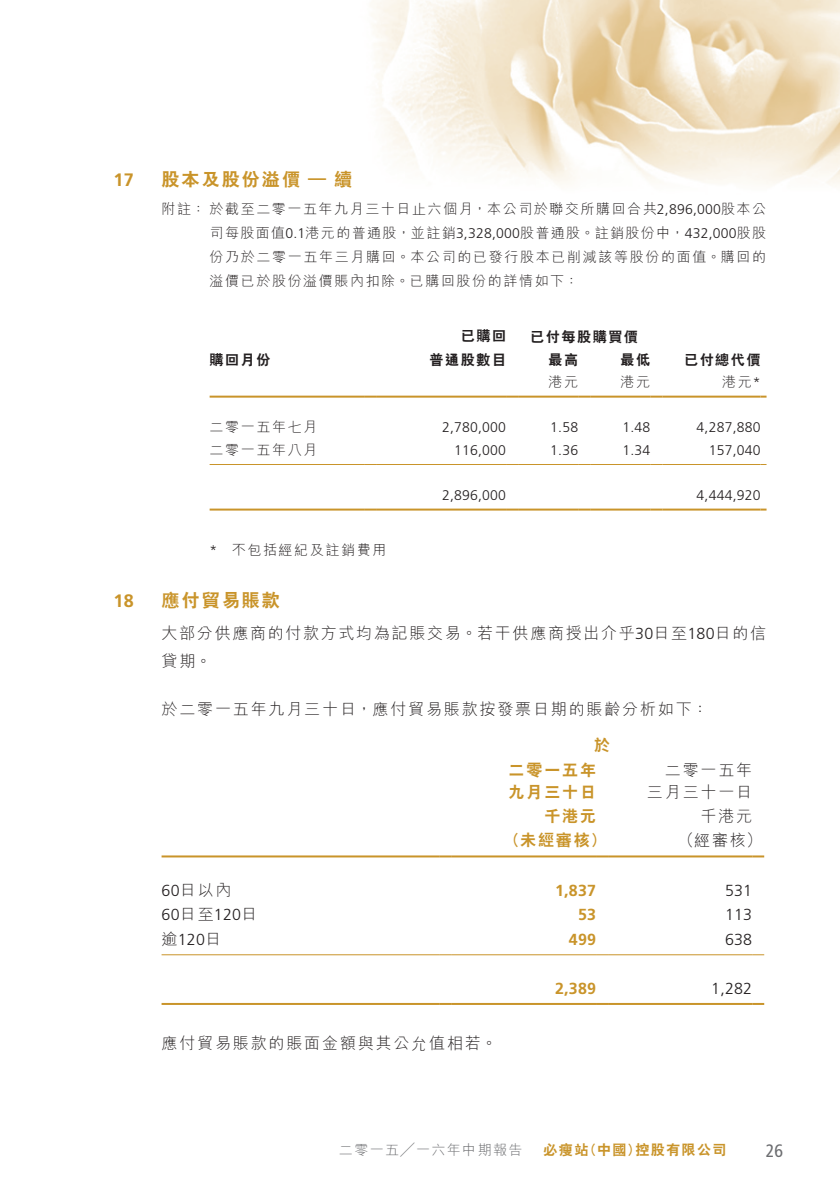
<style>
.page{position:relative;width:840px;height:1191px;background:#fff}
.page>*{position:absolute;margin:0;border:0;box-sizing:border-box;transform-origin:0 0}
._04___H2{font:800 18px "C Hei 2 HK";letter-spacing:.115em;color:#c9942a}
._04___H2-2{font:700 18px "Frutiger LT Std";color:#c9942a}
.t1{font:condensed 18px "Frutiger LT Std";color:#6c6d70}
._12___P2{font:300 16px/28px "M Hei HK";letter-spacing:.115em;color:#231f20}
._11_P0{font:300 16px "Frutiger LT Std";letter-spacing:.015em;color:#231f20}
._11_P0-2{font:300 16px/22px "M Hei HK";letter-spacing:.115em;color:#231f20;text-align:right}
._11_P0-3{font:800 16px/22px "C Hei 2 HK";letter-spacing:.115em;color:#c9942a}
._11_P0-4{font:700 16px "Frutiger LT Std";letter-spacing:.015em;color:#c9942a}
._22____IN2__Note{font:300 14px/24px "M Hei HK";letter-spacing:.115em;color:#231f20;text-align:justify}
._02_Note_Text{font:300 14px "Frutiger LT Std";letter-spacing:.015em;color:#231f20}
._02_Note_Text-2{font:800 14px/24px "C Hei 2 HK";letter-spacing:.115em;color:#231f20;text-align:right}
._29_Table_Stub__Note{font:300 14px "M Hei HK";letter-spacing:.115em;color:#231f20}
.t2{font:800 14px "C Hei 2 HK";letter-spacing:.1em;color:#c9942a}
.t3{font:300 14px "M Hei HK";letter-spacing:.1em;color:#6c6d70}
._27_____P4__Note{font:300 14px "M Hei HK";letter-spacing:.115em;color:#231f20}
._02_Note_Text-3{font:300 14px "M Hei HK";color:#231f20}
._27_____P4__Note-2{font:300 14px "Frutiger LT Std";color:#231f20}
.s1{font-family:"Frutiger LT Std";font-weight:700}
.s2{font-family:"Frutiger LT Std"}
.s3{font-family:"M Hei HK"}
</style>
<div class="page">
<img style="left:161px;top:0;width:678px;height:1005px">
<hr style="left:209px;top:395px;width:155px;height:2px;background:#c9942a">
<svg style="left:364px;top:395px;width:12px;height:2px"></svg>
<hr style="left:376px;top:395px;width:130px;height:2px;background:#c9942a">
<svg style="left:506px;top:395px;width:12px;height:2px"></svg>
<hr style="left:518px;top:395px;width:60px;height:2px;background:#c9942a">
<svg style="left:578px;top:395px;width:12px;height:2px"></svg>
<hr style="left:590px;top:395px;width:60px;height:2px;background:#c9942a">
<svg style="left:650px;top:395px;width:12px;height:2px"></svg>
<hr style="left:662px;top:395px;width:98px;height:2px;background:#c9942a">
<svg style="left:760px;top:395px;width:6px;height:2px"></svg>
<hr style="left:209px;top:508px;width:155px;height:2px;background:#c9942a">
<svg style="left:364px;top:508px;width:12px;height:2px"></svg>
<hr style="left:376px;top:508px;width:130px;height:2px;background:#c9942a">
<svg style="left:506px;top:508px;width:12px;height:2px"></svg>
<hr style="left:518px;top:508px;width:60px;height:2px;background:#c9942a">
<svg style="left:578px;top:508px;width:12px;height:2px"></svg>
<hr style="left:590px;top:508px;width:60px;height:2px;background:#c9942a">
<svg style="left:650px;top:508px;width:12px;height:2px"></svg>
<hr style="left:662px;top:508px;width:98px;height:2px;background:#c9942a">
<svg style="left:760px;top:508px;width:6px;height:2px"></svg>
<hr style="left:209px;top:464px;width:155px;height:1px;background:#c9942a">
<svg style="left:364px;top:464px;width:12px;height:1px"></svg>
<hr style="left:376px;top:464px;width:130px;height:1px;background:#c9942a">
<svg style="left:506px;top:464px;width:12px;height:1px"></svg>
<hr style="left:518px;top:464px;width:60px;height:1px;background:#c9942a">
<svg style="left:578px;top:464px;width:12px;height:1px"></svg>
<hr style="left:590px;top:464px;width:60px;height:1px;background:#c9942a">
<svg style="left:650px;top:464px;width:12px;height:1px"></svg>
<hr style="left:662px;top:464px;width:98px;height:1px;background:#c9942a">
<hr style="left:161px;top:855px;width:278px;height:2px;background:#c9942a">
<svg style="left:439px;top:855px;width:12px;height:2px"></svg>
<hr style="left:451px;top:855px;width:144px;height:2px;background:#c9942a">
<svg style="left:595px;top:855px;width:12px;height:2px"></svg>
<hr style="left:607px;top:855px;width:144px;height:2px;background:#c9942a">
<svg style="left:751px;top:855px;width:12px;height:2px"></svg>
<hr style="left:161px;top:1003px;width:278px;height:2px;background:#c9942a">
<svg style="left:439px;top:1003px;width:12px;height:2px"></svg>
<hr style="left:451px;top:1003px;width:144px;height:2px;background:#c9942a">
<svg style="left:595px;top:1003px;width:12px;height:2px"></svg>
<hr style="left:607px;top:1003px;width:144px;height:2px;background:#c9942a">
<svg style="left:751px;top:1003px;width:12px;height:2px"></svg>
<hr style="left:161px;top:954px;width:278px;height:1px;background:#c9942a">
<svg style="left:439px;top:954px;width:12px;height:1px"></svg>
<hr style="left:451px;top:954px;width:144px;height:1px;background:#c9942a">
<svg style="left:595px;top:954px;width:12px;height:1px"></svg>
<hr style="left:607px;top:954px;width:144px;height:1px;background:#c9942a">
<svg style="left:751px;top:954px;width:12px;height:1px"></svg>
<p class="_04___H2-2" style="left:113px;top:169px;width:22px">17</p>
<p class="_04___H2-2" style="left:113px;top:590px;width:22px">18</p>
<p class="_04___H2" style="left:161px;top:167px;width:192px">股本及股份溢價 <span class="s1">—</span> 續</p>
<p class="_22____IN2__Note" style="left:209px;top:196px;width:558px;text-indent:-48px">附註：於截至二零一五年九月三十日止六個月，本公司於聯交所購回合共<span class="s2">2,896,000</span>股本公司每股面值<span class="s2">0.1</span>港元的普通股，並註銷<span class="s2">3,328,000</span>股普通股。註銷股份中，<span class="s2">432,000</span>股股份乃於二零一五年三月購回。本公司的已發行股本已削減該等股份的面值。購回的溢價已於股份溢價賬內扣除。已購回股份的詳情如下：</p>
<p class="_02_Note_Text-2" style="left:209px;top:347px;width:62px">購回月份</p>
<p class="_29_Table_Stub__Note" style="left:209px;top:417px;width:109px">二零一五年七月</p>
<p class="_29_Table_Stub__Note" style="left:209px;top:440px;width:109px">二零一五年八月</p>
<p class="_27_____P4__Note-2" style="left:209px;top:542px;width:9px">*</p>
<p class="_27_____P4__Note" style="left:232px;top:540px;width:156px">不包括經紀及註銷費用</p>
<p class="_04___H2" style="left:161px;top:588px;width:120px">應付貿易賬款</p>
<p class="_02_Note_Text-2" style="left:429px;top:323px;width:78px">已購回<br>普通股數目</p>
<p class="_02_Note_Text-2" style="left:530px;top:325px;width:109px">已付每股購買價</p>
<p class="_02_Note_Text-2" style="left:548px;top:347px;width:31px">最高</p>
<p class="_02_Note_Text-2" style="left:620px;top:347px;width:31px">最低</p>
<p class="_02_Note_Text-2" style="left:683px;top:347px;width:78px">已付總代價</p>
<p class="_02_Note_Text-3" style="left:548px;top:372px;width:31px">港元</p>
<p class="_02_Note_Text-3" style="left:620px;top:372px;width:31px">港元</p>
<p class="_02_Note_Text-3" style="left:721px;top:372px;width:40px">港元<span class="s2">*</span></p>
<p class="_02_Note_Text" style="left:442px;top:420px;width:65px">2,780,000</p>
<p class="_02_Note_Text" style="left:550px;top:420px;width:29px">1.58</p>
<p class="_02_Note_Text" style="left:622px;top:420px;width:29px">1.48</p>
<p class="_02_Note_Text" style="left:696px;top:420px;width:65px">4,287,880</p>
<p class="_02_Note_Text" style="left:454px;top:442px;width:53px">116,000</p>
<p class="_02_Note_Text" style="left:550px;top:442px;width:29px">1.36</p>
<p class="_02_Note_Text" style="left:622px;top:442px;width:29px">1.34</p>
<p class="_02_Note_Text" style="left:708px;top:442px;width:53px">157,040</p>
<p class="_02_Note_Text" style="left:442px;top:487px;width:65px">2,896,000</p>
<p class="_02_Note_Text" style="left:696px;top:487px;width:65px">4,444,920</p>
<p class="_12___P2" style="left:161px;top:618px;width:605px">大部分供應商的付款方式均為記賬交易。若干供應商授出介乎<span class="s2">30</span>日至<span class="s2">180</span>日的信貸期。</p>
<p class="_12___P2" style="left:161px;top:694px;width:547px">於二零一五年九月三十日，應付貿易賬款按發票日期的賬齡分析如下：</p>
<p class="_11_P0-3" style="left:593px;top:734px;width:17px">於</p>
<p class="_11_P0-3" style="left:508px;top:759px;width:89px">二零一五年九月三十日</p>
<p class="_11_P0-2" style="left:646px;top:758px;width:107px">二零一五年三月三十一日</p>
<p class="_11_P0-2" style="left:700px;top:804px;width:53px">千港元</p>
<p class="_11_P0-3" style="left:544px;top:805px;width:53px">千港元</p>
<p class="_11_P0-3" style="left:503px;top:829px;width:103px">（未經審核）</p>
<p class="_11_P0-2" style="left:677px;top:829px;width:86px">（經審核(</p>
<p class="_11_P0-2" style="left:161px;top:878px;width:71px"><span class="s2">60</span>日以內</p>
<p class="_11_P0-4" style="left:554px;top:881px;width:42px">1,837</p>
<p class="_11_P0" style="left:724px;top:881px;width:29px">531</p>
<p class="_11_P0" style="left:161px;top:906px;width:97px">60<span class="s3">日至</span>120<span class="s3">日</span></p>
<p class="_11_P0-4" style="left:577px;top:905px;width:20px">53</p>
<p class="_11_P0" style="left:724px;top:906px;width:29px">113</p>
<p class="_11_P0" style="left:161px;top:930px;width:61px"><span class="s3">逾</span>120<span class="s3">日</span></p>
<p class="_11_P0-4" style="left:568px;top:929px;width:29px">499</p>
<p class="_11_P0" style="left:724px;top:930px;width:29px">638</p>
<p class="_11_P0-4" style="left:554px;top:979px;width:42px">2,389</p>
<p class="_11_P0" style="left:710px;top:979px;width:42px">1,282</p>
<p class="_12___P2" style="left:161px;top:1028px;width:337px">應付貿易賬款的賬面金額與其公允值相若。</p>
<p class="t3" style="left:339px;top:1139px;width:185px">二零一五╱一六年中期報告</p>
<p class="t2" style="left:543px;top:1140px;width:46px">必瘦站</p>
<p class="t2" style="left:635px;top:1140px;width:92px">控股有限公司</p>
<p class="t2" style="left:583px;top:1140px;width:59px">（中國）</p>
<p class="t1" style="left:765px;top:1140px;width:19px">26</p>
</div>
